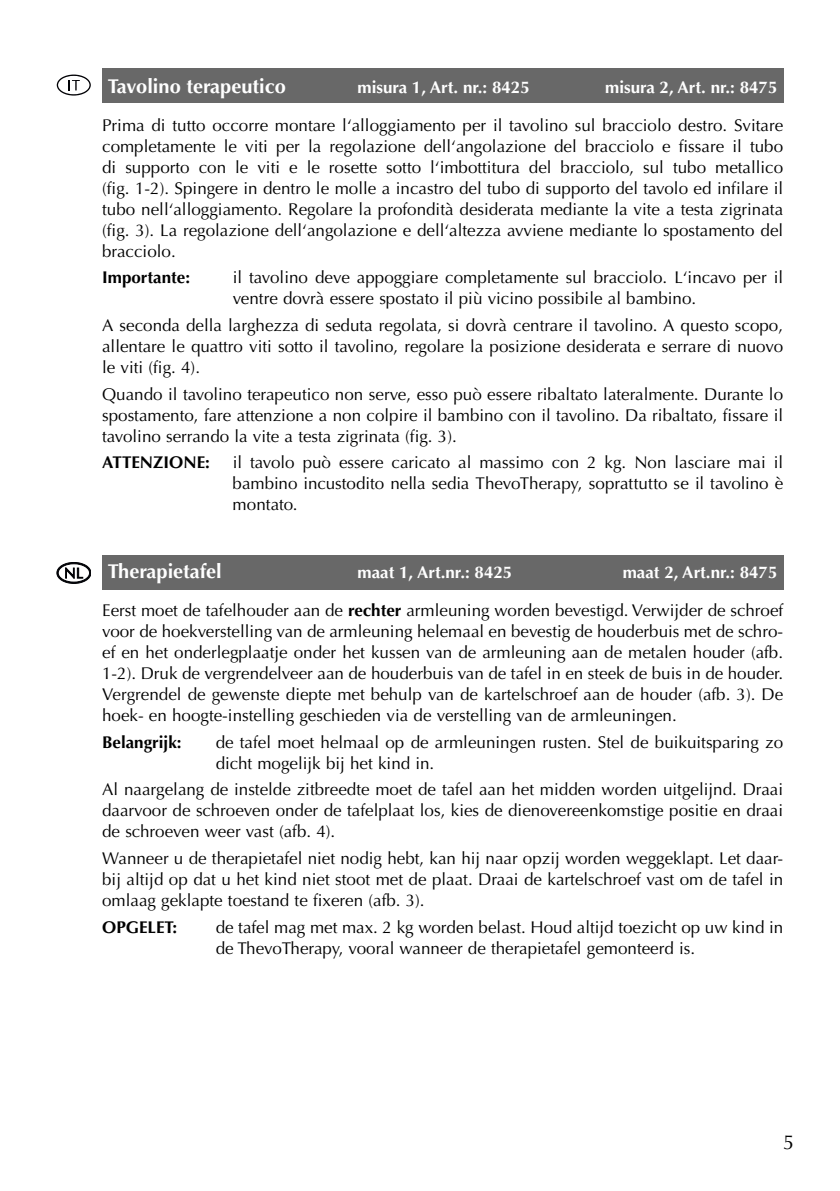
<style>
.page{position:relative;width:840px;height:1191px;background:#fff}
.page>*{position:absolute;margin:0;border:0;box-sizing:border-box;transform-origin:0 0}
.t1{font:700 20px "Optima";color:#fff}
.t2{font:20px "Optima";color:#000}
.t3{font:17px/21px "Optima";color:#000;text-align:justify}
.t4{font:700 17px "Optima";color:#fff}
.t5{font:700 17px "Optima";color:#000}
.s1{font-weight:700}
</style>
<div class="page">
<div style="left:102px;top:68px;width:680px;height:34px;background:#686868"></div>
<svg style="left:57px;top:562px;width:34px;height:21px"></svg>
<div style="left:102px;top:556px;width:680px;height:34px;background:#686868"></div>
<svg style="left:57px;top:75px;width:34px;height:21px"></svg>
<p class="t1" style="left:108px;top:74px;width:179px">Tavolino terapeutico</p>
<p class="t4" style="left:357px;top:77px;width:174px">misura 1, Art. nr.: 8425</p>
<p class="t4" style="left:605px;top:77px;width:174px">misura 2, Art. nr.: 8475</p>
<p class="t3" style="left:102px;top:115px;width:682px">Prima di tutto occorre montare l‘alloggiamento per il tavolino sul bracciolo destro. Svitare completamente le viti per la regolazione dell‘angolazione del bracciolo e fissare il tubo di supporto con le viti e le rosette sotto l‘imbottitura del bracciolo, sul tubo metallico (fig. 1-2). Spingere in dentro le molle a incastro del tubo di supporto del tavolo ed infilare il tubo nell‘alloggiamento. Regolare la profondità desiderata mediante la vite a testa zigrinata (fig. 3). La regolazione dell‘angolazione e dell‘altezza avviene mediante lo spostamento del bracciolo.</p>
<p class="t5" style="left:102px;top:268px;width:89px">Importante:</p>
<p class="t3" style="left:232px;top:267px;width:551px">il tavolino deve appoggiare completamente sul bracciolo. L‘incavo per il ventre dovrà essere spostato il più vicino possibile al bambino.</p>
<p class="t3" style="left:102px;top:315px;width:682px">A seconda della larghezza di seduta regolata, si dovrà centrare il tavolino. A questo scopo, allentare le quattro viti sotto il tavolino, regolare la posizione desiderata e serrare di nuovo le viti (fig. 4).</p>
<p class="t3" style="left:102px;top:384px;width:682px">Quando il tavolino terapeutico non serve, esso può essere ribaltato lateralmente. Durante lo spostamento, fare attenzione a non colpire il bambino con il tavolino. Da ribaltato, fissare il tavolino serrando la vite a testa zigrinata (fig. 3).</p>
<p class="t5" style="left:102px;top:453px;width:109px">ATTENZIONE:</p>
<p class="t3" style="left:232px;top:452px;width:552px">il tavolo può essere caricato al massimo con 2 kg. Non lasciare mai il bambino incustodito nella sedia ThevoTherapy, soprattutto se il tavolino è montato.</p>
<p class="t1" style="left:108px;top:559px;width:115px">Therapietafel</p>
<p class="t4" style="left:357px;top:562px;width:156px">maat 1, Art.nr.: 8425</p>
<p class="t4" style="left:622px;top:562px;width:156px">maat 2, Art.nr.: 8475</p>
<p class="t3" style="left:102px;top:600px;width:682px">Eerst moet de tafelhouder aan de <span class="s1">rechter</span> armleuning worden bevestigd. Verwijder de schroef voor de hoekverstelling van de armleuning helemaal en bevestig de houderbuis met de schro&shy;ef en het onderlegplaatje onder het kussen van de armleuning aan de metalen houder (afb.<br>1-2). Druk de vergrendelveer aan de houderbuis van de tafel in en steek de buis in de houder.<br>Vergrendel de gewenste diepte met behulp van de kartelschroef aan de houder (afb. 3). De hoek- en hoogte-instelling geschieden via de verstelling van de armleuningen.</p>
<p class="t5" style="left:102px;top:732px;width:81px">Belangrijk:</p>
<p class="t3" style="left:215px;top:731px;width:568px">de tafel moet helmaal op de armleuningen rusten. Stel de buikuitsparing zo dicht mogelijk bij het kind in.</p>
<p class="t3" style="left:102px;top:779px;width:682px">Al naargelang de instelde zitbreedte moet de tafel aan het midden worden uitgelijnd. Draai daarvoor de schroeven onder de tafelplaat los, kies de dienovereenkomstige positie en draai de schroeven weer vast (afb. 4).</p>
<p class="t3" style="left:102px;top:848px;width:682px">Wanneer u de therapietafel niet nodig hebt, kan hij naar opzij worden weggeklapt. Let daar&shy;bij altijd op dat u het kind niet stoot met de plaat. Draai de kartelschroef vast om de tafel in omlaag geklapte toestand te fixeren (afb. 3).</p>
<p class="t5" style="left:102px;top:917px;width:76px">OPGELET:</p>
<p class="t3" style="left:215px;top:916px;width:569px">de tafel mag met max. 2 kg worden belast. Houd altijd toezicht op uw kind in de ThevoTherapy, vooral wanneer de therapietafel gemonteerd is.</p>
<p class="t2" style="left:782px;top:1130px;width:13px">5</p>
</div>
